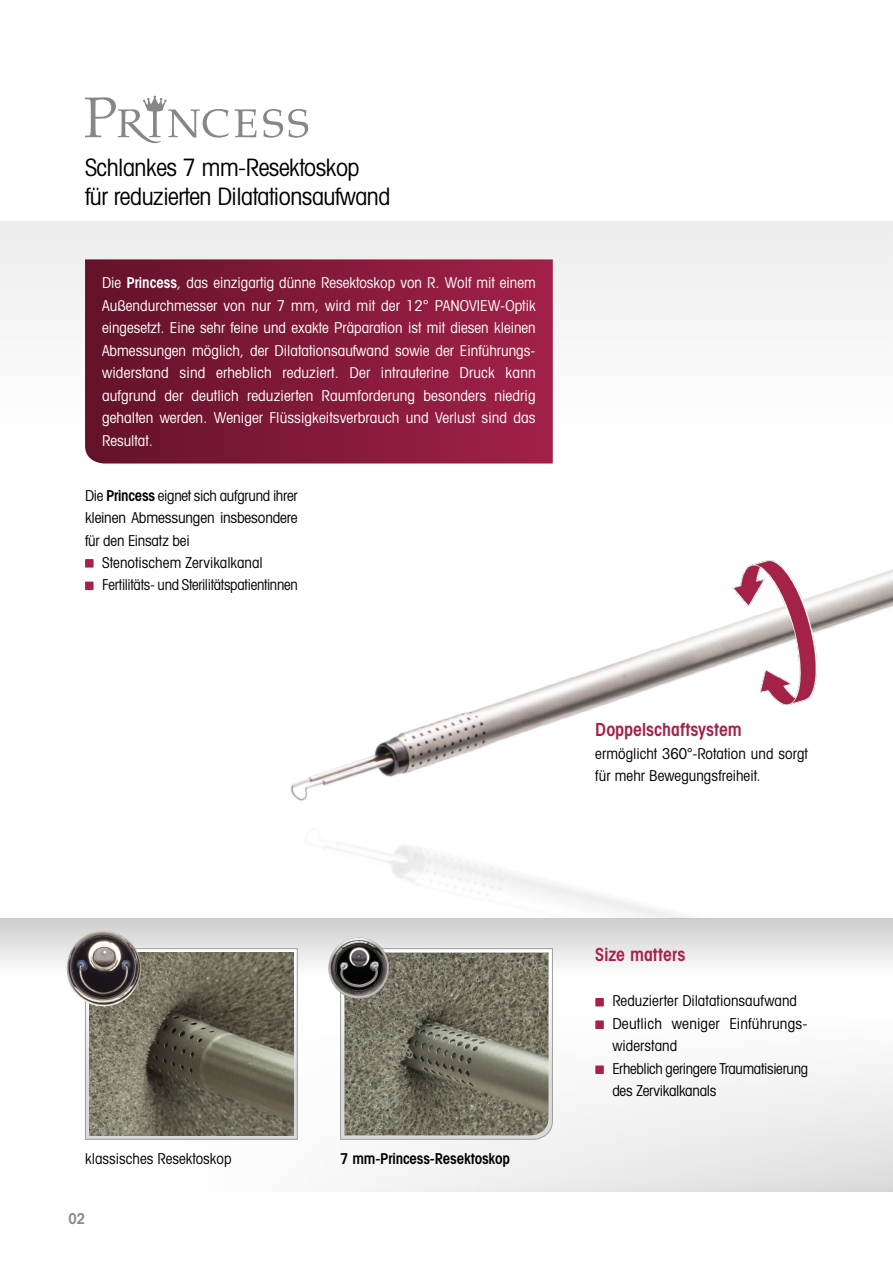
<style>
.page{position:relative;width:893px;height:1263px;background:#fff}
.page>*{position:absolute;margin:0;border:0;box-sizing:border-box;transform-origin:0 0}
.t1{font:condensed 24px/28.8px "Avant Garde";letter-spacing:-.02em;color:#000}
.t2{font:600 condensed 18px "Avant Garde";color:#a6214b}
.t3{font:condensed 15px/22.5px "Avant Garde";letter-spacing:.005em;color:#fff;text-align:justify}
.t4{font:condensed 15px/22.5px "Avant Garde";letter-spacing:-.005em;color:#000}
.t5{font:600 condensed 15px "Avant Garde";letter-spacing:-.01em;color:#000}
.t6{font:600 condensed 15px "Avant Garde";color:#878787}
.s1{font-weight:600}
</style>
<div class="page">
<div style="left:0;top:221px;width:893px;height:219px;background:linear-gradient(to right,#f0f0f0,#ececec)"></div>
<svg style="left:358px;top:1006px;width:535px;height:186px"></svg>
<div style="left:0;top:918px;width:893px;height:73px;background:linear-gradient(to bottom,#cecece,#fff)"></div>
<svg style="left:85px;top:259px;width:187px;height:204px;background:#701630"></svg>
<svg style="left:235px;top:109px;width:22px;height:28px"></svg>
<svg style="left:263px;top:109px;width:45px;height:29px"></svg>
<svg style="left:85px;top:96px;width:144px;height:47px"></svg>
<div style="left:595px;top:998px;width:9px;height:8px;background:#a6214b"></div>
<div style="left:595px;top:1020px;width:9px;height:9px;background:#a6214b"></div>
<div style="left:595px;top:1065px;width:9px;height:9px;background:#a6214b"></div>
<svg style="left:87px;top:950px;width:209px;height:188px"></svg>
<div style="left:85px;top:948px;width:213px;height:192px;border:1px solid #9d9d9c"></div>
<img style="left:89px;top:952px;width:204px;height:183px">
<img style="left:64px;top:927px;width:128px;height:85px">
<svg style="left:340px;top:948px;width:213px;height:192px"></svg>
<img style="left:344px;top:952px;width:205px;height:183px">
<img style="left:327px;top:935px;width:68px;height:67px">
<div style="left:85px;top:559px;width:9px;height:9px;background:#a6214b"></div>
<div style="left:85px;top:582px;width:9px;height:8px;background:#a6214b"></div>
<img style="left:272px;top:259px;width:621px;height:528px">
<img style="left:290px;top:787px;width:399px;height:131px">
<h1 class="t1" style="left:85px;top:153px;width:307px">Schlankes 7 mm-Resektoskop<br>für reduzierten Dilatationsaufwand</h1>
<p class="t3" style="left:102px;top:271px;width:435px">Die <span class="s1">Princess</span>, das einzigartig dünne Resektoskop von R. Wolf mit einem Außendurchmesser von nur 7 mm, wird mit der 12° PANOVIEW-Optik eingesetzt. Eine sehr feine und exakte Präparation ist mit diesen kleinen Abmessungen möglich, der Dilatationsaufwand sowie der Einführungs&shy;widerstand sind erheblich reduziert. Der intrauterine Druck kann aufgrund der deutlich reduzierten Raumforderung besonders niedrig gehalten werden. Weniger Flüssigkeitsverbrauch und Verlust sind das Resultat.</p>
<p class="t4" style="left:85px;top:484px;width:214px">Die <span class="s1">Princess</span> eignet sich aufgrund ihrer</p>
<p class="t4" style="left:85px;top:506px;width:214px">kleinen Abmessungen insbesondere</p>
<p class="t4" style="left:85px;top:529px;width:106px">für den Einsatz bei</p>
<p class="t4" style="left:102px;top:551px;width:162px">Stenotischem Zervikalkanal</p>
<p class="t4" style="left:102px;top:573px;width:197px">Fertilitäts- und Sterilitätspatientinnen</p>
<p class="t2" style="left:595px;top:719px;width:148px">Doppelschaftsystem</p>
<p class="t4" style="left:595px;top:742px;width:214px">ermöglicht 360°-Rotation und sorgt für mehr Bewegungsfreiheit.</p>
<p class="t4" style="left:85px;top:1147px;width:148px">klassisches Resektoskop</p>
<p class="t5" style="left:340px;top:1149px;width:171px">7 mm-Princess-Resektoskop</p>
<p class="t6" style="left:68px;top:1209px;width:18px">02</p>
<p class="t2" style="left:595px;top:944px;width:92px">Size matters</p>
<p class="t4" style="left:612px;top:989px;width:197px">Reduzierter Dilatationsaufwand<br>Deutlich weniger Einführungs&shy;widerstand<br>Erheblich geringere Traumatisierung des Zervikalkanals</p>
</div>
